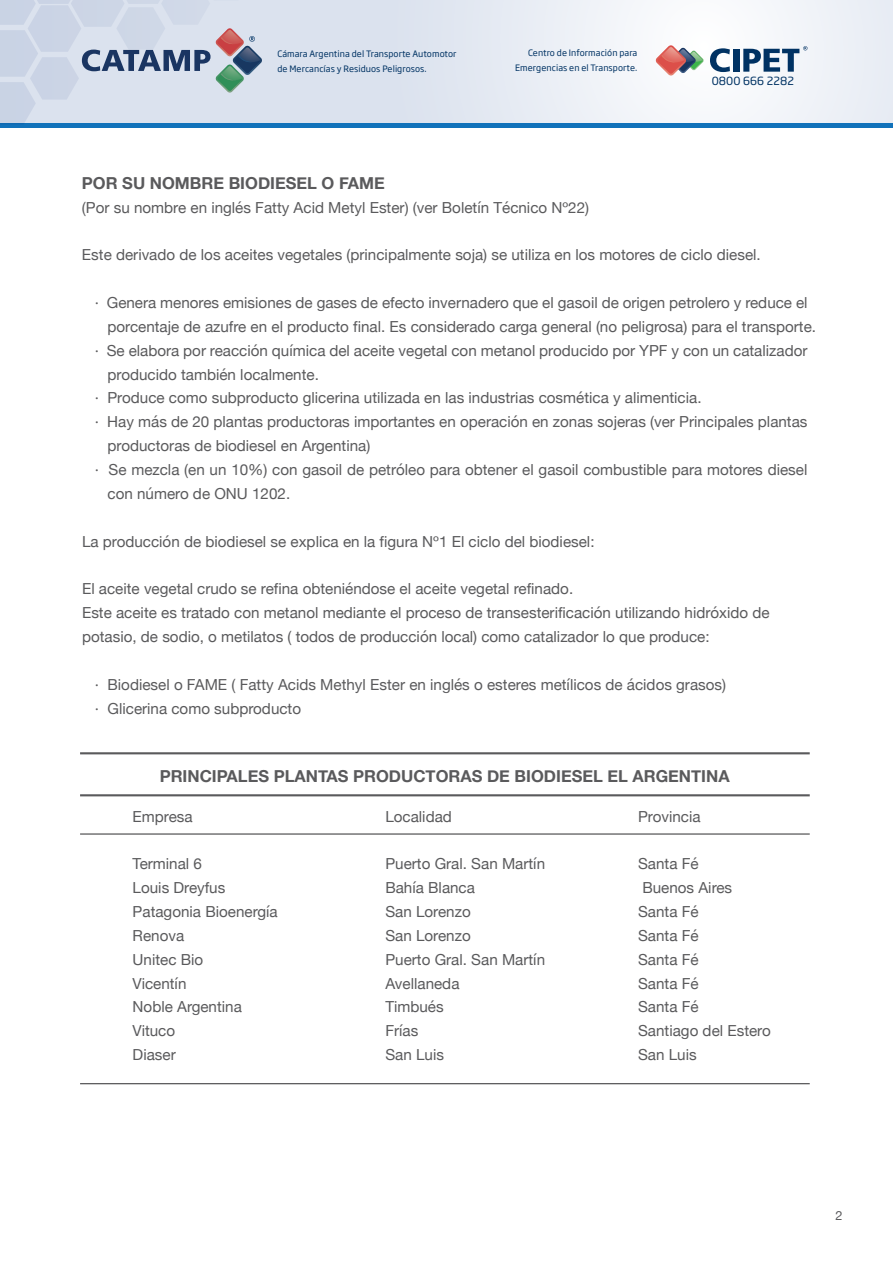
<style>
.page{position:relative;width:893px;height:1263px;background:#fff}
.page>*{position:absolute;margin:0;border:0;box-sizing:border-box;transform-origin:0 0}
.t1{font:700 16.5px "Helvetica Neue";color:#5a5a5c}
.t2{font:15.15px/23.9px "Helvetica Neue";color:#5a5a5c}
.t3{font:12.75px "Helvetica Neue";color:#5b5b5d}
.t4{font:11.1px "Soho Gothic Pro";letter-spacing:.01em;color:#003263}
.t5{font:8.7px/15.1px "Soho Gothic Pro";letter-spacing:.01em;color:#003263;text-align:right}
</style>
<div class="page">
<hr style="left:80px;top:752px;width:730px;height:2px;background:#5a5a5c">
<hr style="left:80px;top:794px;width:730px;height:2px;background:#5a5a5c">
<hr style="left:80px;top:833px;width:730px;height:2px;background:#5a5a5c">
<hr style="left:80px;top:1083px;width:730px;height:1px;background:#5a5a5c">
<svg style="left:338px;top:0;width:555px;height:124px"></svg>
<svg style="left:655px;top:45px;width:49px;height:31px"></svg>
<svg style="left:710px;top:48px;width:20px;height:24px"></svg>
<div style="left:733px;top:49px;width:6px;height:23px;background:#003263"></div>
<svg style="left:743px;top:46px;width:64px;height:26px"></svg>
<hr style="left:0;top:124px;width:893px;height:4px;background:#1172ba">
<svg style="left:0;top:0;width:338px;height:124px;background:#cad3e1"></svg>
<p class="t5" style="left:277px;top:46px;width:181px;text-align:left">Cámara Argentina del Transporte Automotor de Mercancías y Residuos Peligrosos.</p>
<p class="t5" style="left:515px;top:45px;width:124px">Centro de Información para<br>Emergencias en el Transporte.</p>
<p class="t4" style="left:712px;top:72px;width:84px">0800 666 2282</p>
<p class="t1" style="left:82px;top:170px;width:304px">POR SU NOMBRE BIODIESEL O FAME</p>
<p class="t2" style="left:82px;top:196px;width:509px">(Por su nombre en inglés Fatty Acid Metyl Ester) (ver Boletín Técnico Nº22)</p>
<p class="t2" style="left:82px;top:244px;width:680px">Este derivado de los aceites vegetales (principalmente soja) se utiliza en los motores de ciclo diesel.</p>
<p class="t2" style="left:95px;top:292px;width:714px">· Genera menores emisiones de gases de efecto invernadero que el gasoil de origen petrolero y reduce el</p>
<p class="t2" style="left:107px;top:315px;width:710px">porcentaje de azufre en el producto final. Es considerado carga general (no peligrosa) para el transporte.</p>
<p class="t2" style="left:95px;top:339px;width:714px">· Se elabora por reacción química del aceite vegetal con metanol producido por YPF y con un catalizador</p>
<p class="t2" style="left:108px;top:363px;width:213px">producido también localmente.</p>
<p class="t2" style="left:95px;top:387px;width:608px">· Produce como subproducto glicerina utilizada en las industrias cosmética y alimenticia.</p>
<p class="t2" style="left:95px;top:411px;width:714px">· Hay más de 20 plantas productoras importantes en operación en zonas sojeras (ver Principales plantas</p>
<p class="t2" style="left:108px;top:435px;width:264px">productoras de biodiesel en Argentina)</p>
<p class="t2" style="left:95px;top:459px;width:714px">· Se mezcla (en un 10%) con gasoil de petróleo para obtener el gasoil combustible para motores diesel</p>
<p class="t2" style="left:108px;top:482px;width:184px">con número de ONU 1202.</p>
<p class="t2" style="left:82px;top:530px;width:514px">La producción de biodiesel se explica en la figura Nº1 El ciclo del biodiesel:</p>
<p class="t2" style="left:82px;top:578px;width:689px">El aceite vegetal crudo se refina obteniéndose el aceite vegetal refinado.<br>Este aceite es tratado con metanol mediante el proceso de transesterificación utilizando hidróxido de potasio, de sodio, o metilatos ( todos de producción local) como catalizador lo que produce:</p>
<p class="t2" style="left:95px;top:673px;width:633px">· Biodiesel o FAME ( Fatty Acids Methyl Ester en inglés o esteres metílicos de ácidos grasos) · Glicerina como subproducto</p>
<p class="t1" style="left:160px;top:763px;width:571px">PRINCIPALES PLANTAS PRODUCTORAS DE BIODIESEL EL ARGENTINA</p>
<p class="t2" style="left:133px;top:805px;width:62px">Empresa</p>
<p class="t2" style="left:133px;top:853px;width:146px">Terminal 6<br>Louis Dreyfus<br>Patagonia Bioenergía<br>Renova<br>Unitec Bio<br>Vicentín<br>Noble Argentina<br>Vituco<br>Diaser</p>
<p class="t2" style="left:385px;top:805px;width:68px">Localidad</p>
<p class="t2" style="left:385px;top:853px;width:161px">Puerto Gral. San Martín<br>Bahía Blanca<br>San Lorenzo<br>San Lorenzo<br>Puerto Gral. San Martín<br>Avellaneda<br>Timbués<br>Frías<br>San Luis</p>
<p class="t2" style="left:638px;top:805px;width:64px">Provincia</p>
<p class="t2" style="left:638px;top:853px;width:134px">Santa Fé<br>Buenos Aires<br>Santa Fé<br>Santa Fé<br>Santa Fé<br>Santa Fé<br>Santa Fé<br>Santiago del Estero<br>San Luis</p>
<p class="t3" style="left:836px;top:1206px;width:9px">2</p>
</div>
